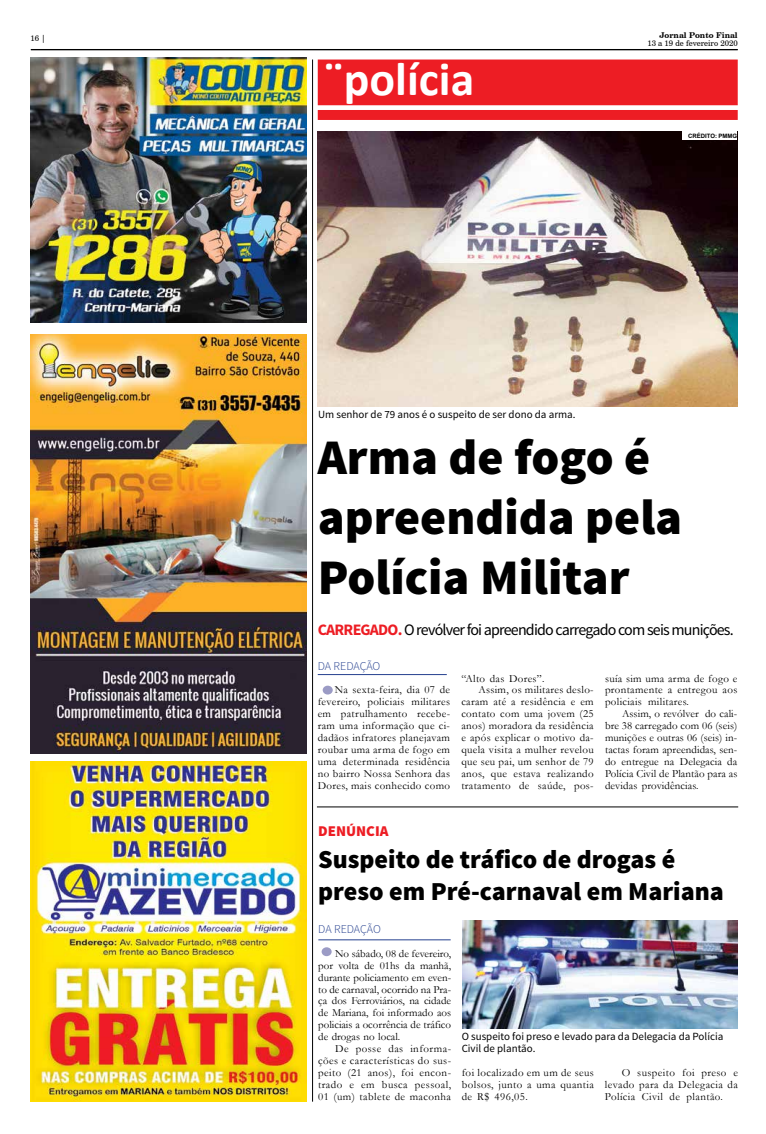
<style>
.page{position:relative;width:766px;height:1134px;background:#fff}
.page>*{position:absolute;margin:0;border:0;box-sizing:border-box;transform-origin:0 0}
.t1{font:900 49.8px/59.8px "Source Sans Pro";color:#000}
.t2{font:700 47.8px "Calibri";color:#fff}
.t3{font:900 25.9px/31.1px "Source Sans Pro";color:#000}
.t4{font:15.9px "Source Sans Pro";letter-spacing:-.05em;color:#000}
.t5{font:900 14.9px "Source Sans Pro";color:#ed1d24}
.t6{font:300 12px "Source Sans Pro";letter-spacing:-.01em;color:#25408f}
.t7{font:11px/12px "Garamond";letter-spacing:.03em;color:#000;text-align:justify}
.t8{font:11px/12px "Source Sans Pro";color:#000}
.t9{font:8px "Century Schlbk Cyrillic BT";color:#000}
.t10{font:700 8px "Century Schlbk Cyrillic BT";color:#000}
.t11{font:700 6px "Arial";color:#000}
.s1{font-weight:700;color:#ed1d24}
</style>
<div class="page">
<hr style="left:31px;top:49px;width:706px;height:1px;background:#000">
<hr style="left:31px;top:50px;width:706px;height:1px;background:#000">
<img style="left:31px;top:762px;width:276px;height:340px">
<img style="left:31px;top:334px;width:275px;height:419px">
<img style="left:31px;top:57px;width:275px;height:266px">
<div style="left:318px;top:60px;width:419px;height:45px;background:#ed1d24"></div>
<div style="left:317px;top:110px;width:420px;height:10px;background:#ed1d24"></div>
<hr style="left:312px;top:60px;width:1px;height:1042px;background:#000">
<hr style="left:317px;top:674px;width:129px;height:1px;background:#25408f">
<div style="left:322px;top:686px;width:10px;height:8px;background:#9b9bc5;border-radius:50%"></div>
<img style="left:317px;top:131px;width:420px;height:275px">
<div style="left:682px;top:131px;width:55px;height:9px;background:#fff"></div>
<div style="left:321px;top:947px;width:10px;height:9px;background:#9b9bc5;border-radius:50%"></div>
<hr style="left:317px;top:807px;width:421px;height:1px;background:#000">
<hr style="left:318px;top:939px;width:132px;height:1px;background:#25408f">
<img style="left:462px;top:921px;width:275px;height:107px">
<p class="t9" style="left:31px;top:34px;width:16px">16 |</p>
<h2 class="t2" style="left:324px;top:46px;width:152px">¨polícia</h2>
<p class="t10" style="left:659px;top:30px;width:80px">Jornal Ponto Final</p>
<p class="t9" style="left:647px;top:38px;width:92px">13 a 19 de fevereiro 2020</p>
<p class="t11" style="left:688px;top:131px;width:51px">CRÉDITO: PMMG</p>
<p class="t8" style="left:318px;top:409px;width:259px">Um senhor de 79 anos é o suspeito de ser dono da arma.</p>
<h1 class="t1" style="left:317px;top:430px;width:366px">Arma de fogo é apreendida pela<br>Polícia Militar</h1>
<h3 class="t4" style="left:317px;top:620px;width:417px"><span class="s1">CARREGADO.</span> O revólver foi apreendido carregado com seis munições.</h3>
<p class="t6" style="left:317px;top:658px;width:64px">DA REDAÇÃO</p>
<p class="t7" style="left:317px;top:684px;width:134px;text-indent:17px">Na sexta-feira, dia 07 de fevereiro, policiais militares em patrulhamento recebe&shy;ram uma informação que ci&shy;dadãos infratores planejavam roubar uma arma de fogo em uma determinada residência no bairro Nossa Senhora das Dores, mais conhecido como</p>
<p class="t7" style="left:461px;top:672px;width:85px">“Alto das Dores”.</p>
<p class="t7" style="left:478px;top:684px;width:117px">Assim, os militares deslo-</p>
<p class="t7" style="left:461px;top:696px;width:134px">caram até a residência e em</p>
<p class="t7" style="left:461px;top:708px;width:134px">contato com uma jovem (25</p>
<p class="t7" style="left:461px;top:720px;width:134px">anos) moradora da residência</p>
<p class="t7" style="left:461px;top:731px;width:134px">e após explicar o motivo da-</p>
<p class="t7" style="left:461px;top:743px;width:134px">quela visita a mulher revelou</p>
<p class="t7" style="left:461px;top:755px;width:134px">que seu pai, um senhor de 79</p>
<p class="t7" style="left:461px;top:767px;width:134px">anos, que estava realizando</p>
<p class="t7" style="left:461px;top:779px;width:134px">tratamento de saúde, pos-</p>
<p class="t7" style="left:605px;top:672px;width:134px">suía sim uma arma de fogo e prontamente a entregou aos policiais militares.</p>
<p class="t7" style="left:605px;top:708px;width:134px;text-indent:17px">Assim, o revólver do cali&shy;bre 38 carregado com 06 (seis) munições e outras 06 (seis) in&shy;tactas foram apreendidas, sen&shy;do entregue na Delegacia da Polícia Civil de Plantão para as devidas providências.</p>
<h3 class="t5" style="left:318px;top:821px;width:72px">DENÚNCIA</h3>
<h3 class="t3" style="left:318px;top:845px;width:407px">Suspeito de tráfico de drogas é preso em Pré-carnaval em Mariana</h3>
<p class="t6" style="left:318px;top:921px;width:64px">DA REDAÇÃO</p>
<p class="t7" style="left:318px;top:947px;width:134px;text-indent:17px">No sábado, 08 de fevereiro, por volta de 01hs da manhã, durante policiamento em even&shy;to de carnaval, ocorrido na Pra&shy;ça dos Ferroviários, na cidade de Mariana, foi informado aos policiais a ocorrência de tráfico de drogas no local.</p>
<p class="t7" style="left:318px;top:1042px;width:134px;text-indent:17px">De posse das informa&shy;ções e características do sus&shy;peito (21 anos), foi encon&shy;trado e em busca pessoal, 01 (um) tablete de maconha</p>
<p class="t8" style="left:461px;top:1031px;width:263px">O suspeito foi preso e levado para da Delegacia da Polícia<br>Civil de plantão.</p>
<p class="t7" style="left:461px;top:1066px;width:134px">foi localizado em um de seus bolsos, junto a uma quantia de R$ 496,05.</p>
<p class="t7" style="left:604px;top:1066px;width:135px;text-indent:17px">O suspeito foi preso e levado para da Delegacia da Polícia Civil de plantão.</p>
</div>
